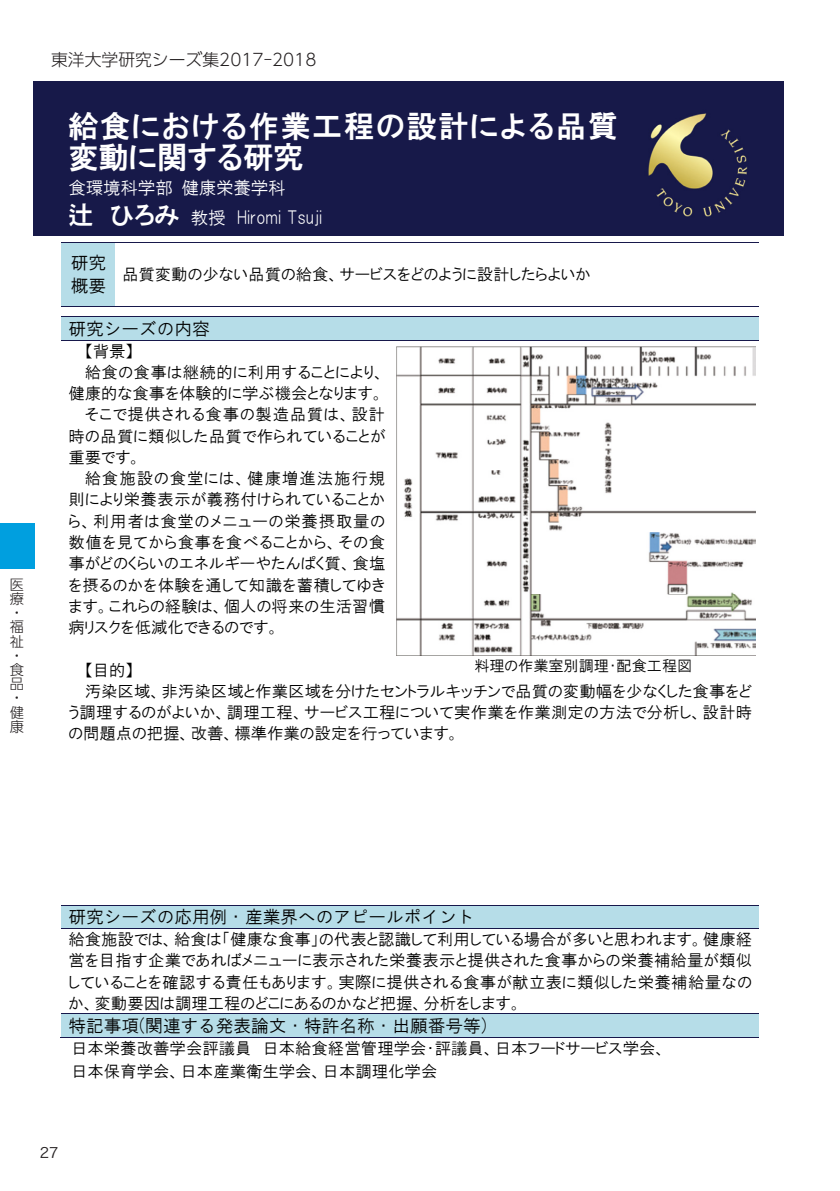
<style>
.page{position:relative;width:840px;height:1191px;background:#fff}
.page>*{position:absolute;margin:0;border:0;box-sizing:border-box;transform-origin:0 0}
.t1{font:30.2px/31.4px "HGP Gothic E";letter-spacing:.05em;color:#fff}
.t2{font:17.6px/23px "HGS Gothic M";color:#000}
.t3{font:17.6px/30.8px "HGP Gothic M";letter-spacing:-.01em;color:#fff}
.t4{font:300 16.8px "UD Shin Go Pro";color:#231f20}
.t5{font:16.4px/21.2px "HGP Gothic M";letter-spacing:.01em;color:#000}
.t6{font:16.4px "HGP Gothic M";letter-spacing:.03em;color:#000}
.t7{font:16.4px "HGP Gothic M";letter-spacing:.04em;color:#000}
.t8{font:16.4px "HGP Gothic M";letter-spacing:.055em;color:#000}
.t9{font:16.4px "HGP Gothic M";letter-spacing:.045em;color:#000}
.t10{font:16.4px "HGP Gothic M";letter-spacing:.065em;color:#000}
.t11{font:15.2px "HGP Gothic M";color:#000}
.t12{font:300 14.2px/14.2px "UD Shin Go Pro";color:#231f20}
.t13{font:14.2px "Hira Kaku Pro W3";color:#231f20}
.s1{font-family:"HGP Gothic E";font-size:25.2px}
</style>
<div class="page">
<div style="left:0;top:523px;width:34px;height:45px;background:#009fdf"></div>
<div style="left:33px;top:82px;width:749px;height:154px;background:#171949"></div>
<div style="left:62px;top:242px;width:53px;height:64px;background:#b6dde8"></div>
<hr style="left:62px;top:242px;width:696px;height:1px;background:#17184b">
<hr style="left:62px;top:306px;width:696px;height:1px;background:#17184b">
<div style="left:68px;top:317px;width:683px;height:23px;background:#b6dde8"></div>
<hr style="left:62px;top:317px;width:696px;height:1px;background:#17184b">
<hr style="left:62px;top:340px;width:696px;height:1px;background:#17184b">
<div style="left:68px;top:905px;width:683px;height:23px;background:#b6dde8"></div>
<hr style="left:62px;top:905px;width:696px;height:1px;background:#17184b">
<hr style="left:62px;top:928px;width:696px;height:1px;background:#17184b">
<div style="left:68px;top:1014px;width:683px;height:22px;background:#b6dde8"></div>
<hr style="left:62px;top:1013px;width:696px;height:1px;background:#17184b">
<hr style="left:61px;top:1036px;width:697px;height:1px;background:#17184b">
<img style="left:648px;top:113px;width:100px;height:104px">
<img style="left:396px;top:346px;width:358px;height:310px">
<p class="t12" style="left:10px;top:576px;width:15px">医療・福祉・食品・健康</p>
<p class="t4" style="left:51px;top:46px;width:267px">東洋大学研究シーズ集2017-2018</p>
<h1 class="t1" style="left:68px;top:110px;width:551px">給食における作業工程の設計による品質変動に関する研究</h1>
<p class="t3" style="left:68px;top:172px;width:255px">食環境科学部 健康栄養学科<br><span class="s1">辻 ひろみ</span> 教授 Hiromi Tsuji</p>
<p class="t2" style="left:71px;top:251px;width:37px">研究概要</p>
<p class="t5" style="left:122px;top:264px;width:470px">品質変動の少ない品質の給食、サービスをどのように設計したらよいか</p>
<p class="t2" style="left:68px;top:317px;width:143px">研究シーズの内容</p>
<p class="t5" style="left:85px;top:340px;width:50px">【背景】</p>
<p class="t6" style="left:85px;top:364px;width:301px">給食の食事は継続的に利用することにより、</p>
<p class="t5" style="left:68px;top:383px;width:317px">健康的な食事を体験的に学ぶ機会となります。</p>
<p class="t9" style="left:85px;top:406px;width:301px">そこで提供される食事の製造品質は、設計</p>
<p class="t6" style="left:68px;top:428px;width:318px">時の品質に類似した品質で作られていることが</p>
<p class="t5" style="left:68px;top:446px;width:74px">重要です。</p>
<p class="t10" style="left:85px;top:470px;width:301px">給食施設の食堂には、健康増進法施行規</p>
<p class="t6" style="left:68px;top:491px;width:318px">則により栄養表示が義務付けられていることか</p>
<p class="t8" style="left:68px;top:512px;width:318px">ら、利用者は食堂のメニューの栄養摂取量の</p>
<p class="t7" style="left:68px;top:534px;width:318px">数値を見てから食事を食べることから、その食</p>
<p class="t5" style="left:68px;top:553px;width:318px">事がどのくらいのエネルギーやたんぱく質、食塩</p>
<p class="t6" style="left:68px;top:576px;width:318px">を摂るのかを体験を通して知識を蓄積してゆき</p>
<p class="t5" style="left:68px;top:595px;width:318px">ます。これらの経験は、個人の将来の生活習慣</p>
<p class="t5" style="left:68px;top:616px;width:212px">病リスクを低減化できるのです。</p>
<p class="t5" style="left:85px;top:659px;width:50px">【目的】</p>
<p class="t5" style="left:85px;top:680px;width:668px">汚染区域、非汚染区域と作業区域を分けたセントラルキッチンで品質の変動幅を少なくした食事をど</p>
<p class="t5" style="left:68px;top:701px;width:684px">う調理するのがよいか、調理工程、サービス工程について実作業を作業測定の方法で分析し、設計時</p>
<p class="t5" style="left:68px;top:723px;width:392px">の問題点の把握、改善、標準作業の設定を行っています。</p>
<p class="t11" style="left:474px;top:657px;width:219px">料理の作業室別調理・配食工程図</p>
<p class="t2" style="left:68px;top:905px;width:407px">研究シーズの応用例・産業界へのアピールポイント</p>
<p class="t5" style="left:68px;top:928px;width:685px;text-align:justify">給食施設では、給食は「健康な食事」の代表と認識して利用している場合が多いと思われます。健康経営を目指す企業であればメニューに表示された栄養表示と提供された食事からの栄養補給量が類似していることを確認する責任もあります。実際に提供される食事が献立表に類似した栄養補給量なのか、変動要因は調理工程のどこにあるのかなど把握、分析をします。</p>
<p class="t2" style="left:68px;top:1013px;width:420px">特記事項(関連する発表論文・特許名称・出願番号等)</p>
<p class="t5" style="left:71px;top:1037px;width:596px;line-height:22.6px">日本栄養改善学会評議員 日本給食経営管理学会・評議員、日本フードサービス学会、日本保育学会、日本産業衛生学会、日本調理化学会</p>
<p class="t13" style="left:40px;top:1140px;width:20px">27</p>
</div>
